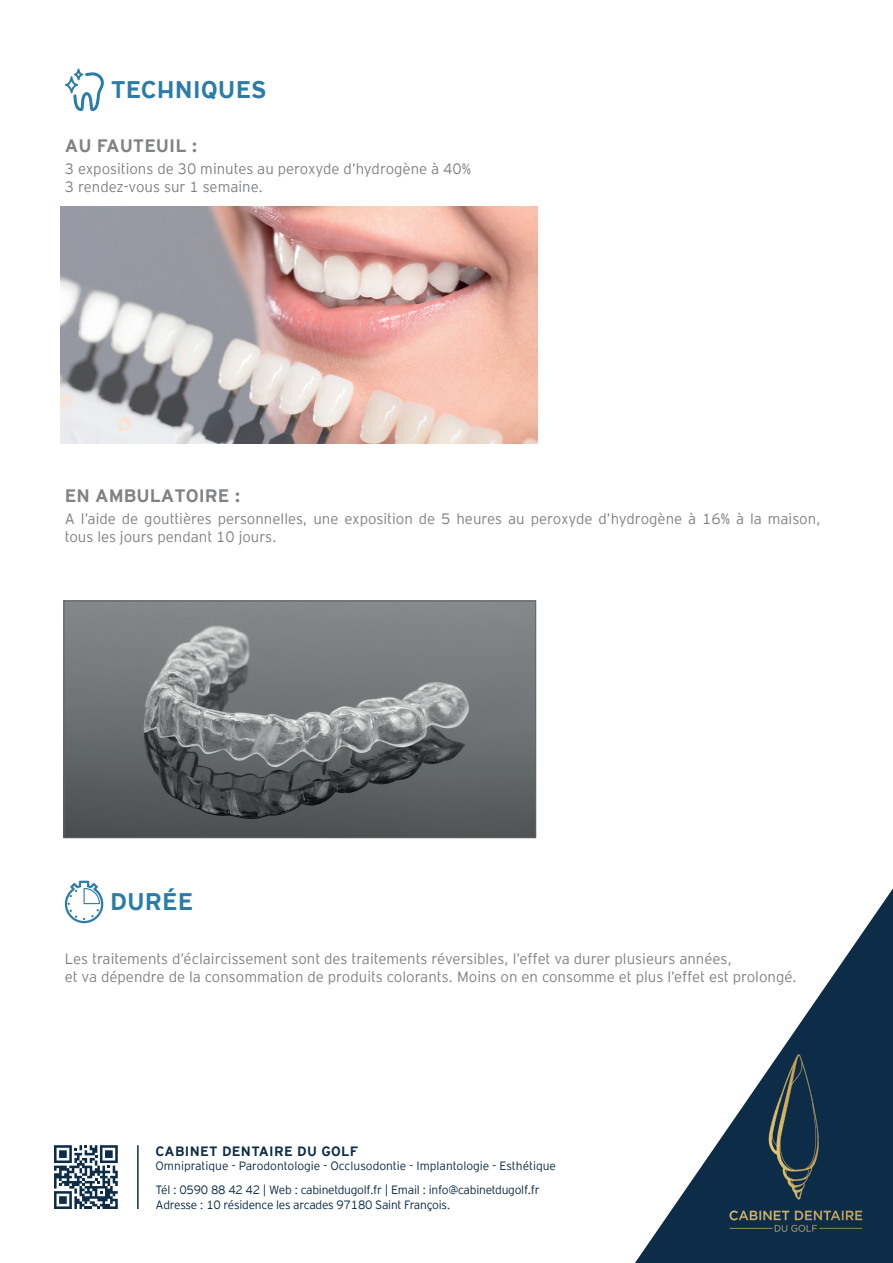
<style>
.page{position:relative;width:893px;height:1263px;background:#fff}
.page>*{position:absolute;margin:0;border:0;box-sizing:border-box;transform-origin:0 0}
.t1{font:700 24px "Hz Interstate";color:#2b7ca9}
.t2{font:700 18px "Hz Interstate";color:#808285}
.t3{font:300 15px/18px "Hz Interstate";color:#808285}
.t4{font:700 13.5px "Hz Interstate";letter-spacing:.02em;color:#0d2c47}
.t5{font:300 12px/24px "Hz Interstate";letter-spacing:-.02em;color:#0d2c47}
</style>
<div class="page">
<svg style="left:65px;top:69px;width:39px;height:42px"></svg>
<svg style="left:65px;top:881px;width:38px;height:42px"></svg>
<img style="left:66px;top:603px;width:468px;height:233px">
<div style="left:64px;top:601px;width:472px;height:237px;border:1px solid #636366"></div>
<img style="left:61px;top:206px;width:476px;height:238px">
<hr style="left:137px;top:1145px;width:2px;height:64px;background:#0d2c47">
<svg style="left:54px;top:1145px;width:64px;height:64px"></svg>
<svg style="left:635px;top:888px;width:258px;height:375px"></svg>
<img style="left:723px;top:1204px;width:148px;height:35px">
<img style="left:735px;top:1049px;width:124px;height:154px">
<h1 class="t1" style="left:111px;top:72px;width:157px">TECHNIQUES</h1>
<p class="t2" style="left:65px;top:132px;width:134px">AU FAUTEUIL :</p>
<p class="t3" style="left:65px;top:159px;width:408px">3 expositions de 30 minutes au peroxyde d’hydrogène à 40%<br>3 rendez-vous sur 1 semaine.</p>
<p class="t2" style="left:65px;top:483px;width:177px">EN AMBULATOIRE :</p>
<p class="t3" style="left:65px;top:509px;width:758px">A l’aide de gouttières personnelles, une exposition de 5 heures au peroxyde d’hydrogène à 16% à la maison, tous les jours pendant 10 jours.</p>
<h1 class="t1" style="left:110px;top:884px;width:84px">DURÉE</h1>
<p class="t3" style="left:65px;top:948px;width:733px">Les traitements d’éclaircissement sont des traitements réversibles, l’effet va durer plusieurs années,<br>et va dépendre de la consommation de produits colorants. Moins on en consomme et plus l’effet est prolongé.</p>
<p class="t4" style="left:156px;top:1142px;width:204px">CABINET DENTAIRE DU GOLF</p>
<p class="t5" style="left:156px;top:1153px;width:402px">Omnipratique - Parodontologie - Occlusodontie - Implantologie - Esthétique<br>Tél : 0590 88 42 42 | Web : cabinetdugolf.fr | Email : info@cabinetdugolf.fr</p>
<p class="t5" style="left:156px;top:1192px;width:296px">Adresse : 10 résidence les arcades 97180 Saint François.</p>
</div>
